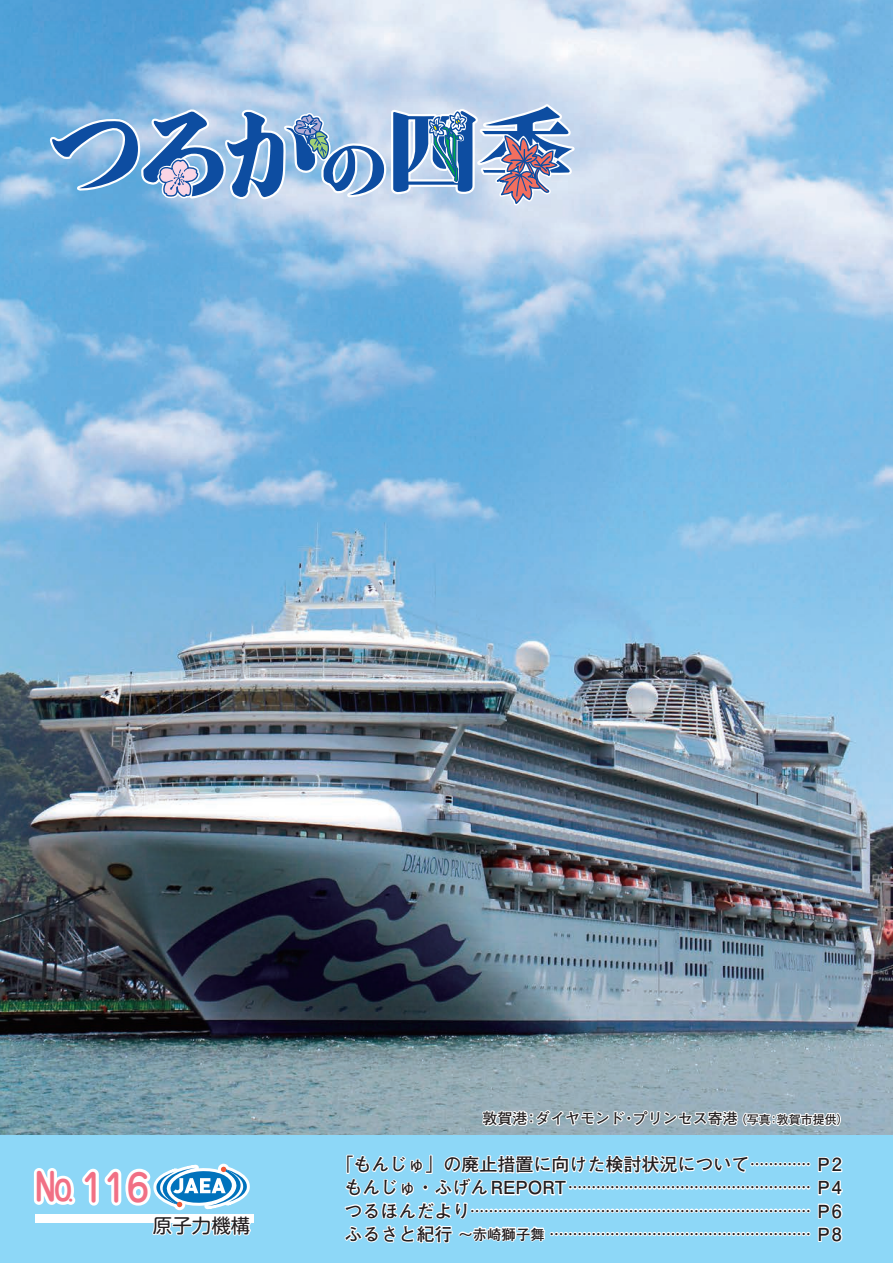
<style>
.page{position:relative;width:893px;height:1263px;background:#fff}
.page>*{position:absolute;margin:0;border:0;box-sizing:border-box;transform-origin:0 0}
.t1{font:500 37.5px "Jun 34 Pro";color:#f17085}
.t2{font:19.5px "Shin M Go Pr 6";color:#221e20}
.t3{font:700 18px "Futo Min A101 Pr 6";color:#221e20}
.t4{font:700 18px "Futo Go B101 Pr 6";color:#221e20}
.t5{font:700 15px "Futo Go B101 Pr 6";color:#231f20}
.t6{font:700 14.4px "Futo Go B101 Pr 6";color:#221e20}
.t7{font:700 12px "Futo Go B101 Pr 6";color:#231f20}
</style>
<div class="page">
<img style="left:0;top:0;width:893px;height:1135px">
<div style="left:0;top:1135px;width:893px;height:128px;background:#8dd7f7"></div>
<div style="left:35px;top:1214px;width:219px;height:8px;background:#fff"></div>
<svg style="left:34px;top:1163px;width:218px;height:73px"></svg>
<svg style="left:51px;top:96px;width:538px;height:110px;background:#8daed4"></svg>
<svg style="left:342px;top:1108px;width:502px;height:136px"></svg>
<h1 class="t1" style="left:35px;top:1158px;width:116px">No116</h1>
<p class="t2" style="left:153px;top:1209px;width:99px">原子力機構</p>
<p class="t5" style="left:535px;top:1106px;width:91px">ダイヤモンド</p>
<p class="t5" style="left:633px;top:1106px;width:106px">プリンセス寄港</p>
<p class="t5" style="left:483px;top:1106px;width:46px">敦賀港</p>
<p class="t7" style="left:735px;top:1110px;width:37px">（写真</p>
<p class="t7" style="left:777px;top:1110px;width:73px">敦賀市提供(</p>
<p class="t5" style="left:524px;top:1106px;width:16px">：</p>
<p class="t7" style="left:768px;top:1110px;width:13px">：</p>
<p class="t5" style="left:621px;top:1106px;width:16px">・</p>
<p class="t4" style="left:335px;top:1150px;width:415px">「もんじゅ」の廃止措置に向けた検討状況について</p>
<p class="t3" style="left:749px;top:1144px;width:63px">..............</p>
<p class="t4" style="left:817px;top:1150px;width:26px">P2</p>
<p class="t4" style="left:344px;top:1173px;width:223px">もんじゅ・ふげんREPORT</p>
<p class="t3" style="left:566px;top:1167px;width:246px">.....................................................</p>
<p class="t4" style="left:817px;top:1173px;width:26px">P4</p>
<p class="t4" style="left:344px;top:1196px;width:127px">つるほんだより</p>
<p class="t3" style="left:470px;top:1191px;width:342px">.........................................................................</p>
<p class="t4" style="left:817px;top:1196px;width:26px">P6</p>
<p class="t4" style="left:344px;top:1220px;width:109px">ふるさと紀行</p>
<p class="t6" style="left:458px;top:1222px;width:88px">〜赤崎獅子舞</p>
<p class="t3" style="left:550px;top:1214px;width:263px">........................................................</p>
<p class="t4" style="left:817px;top:1220px;width:26px">P8</p>
</div>
